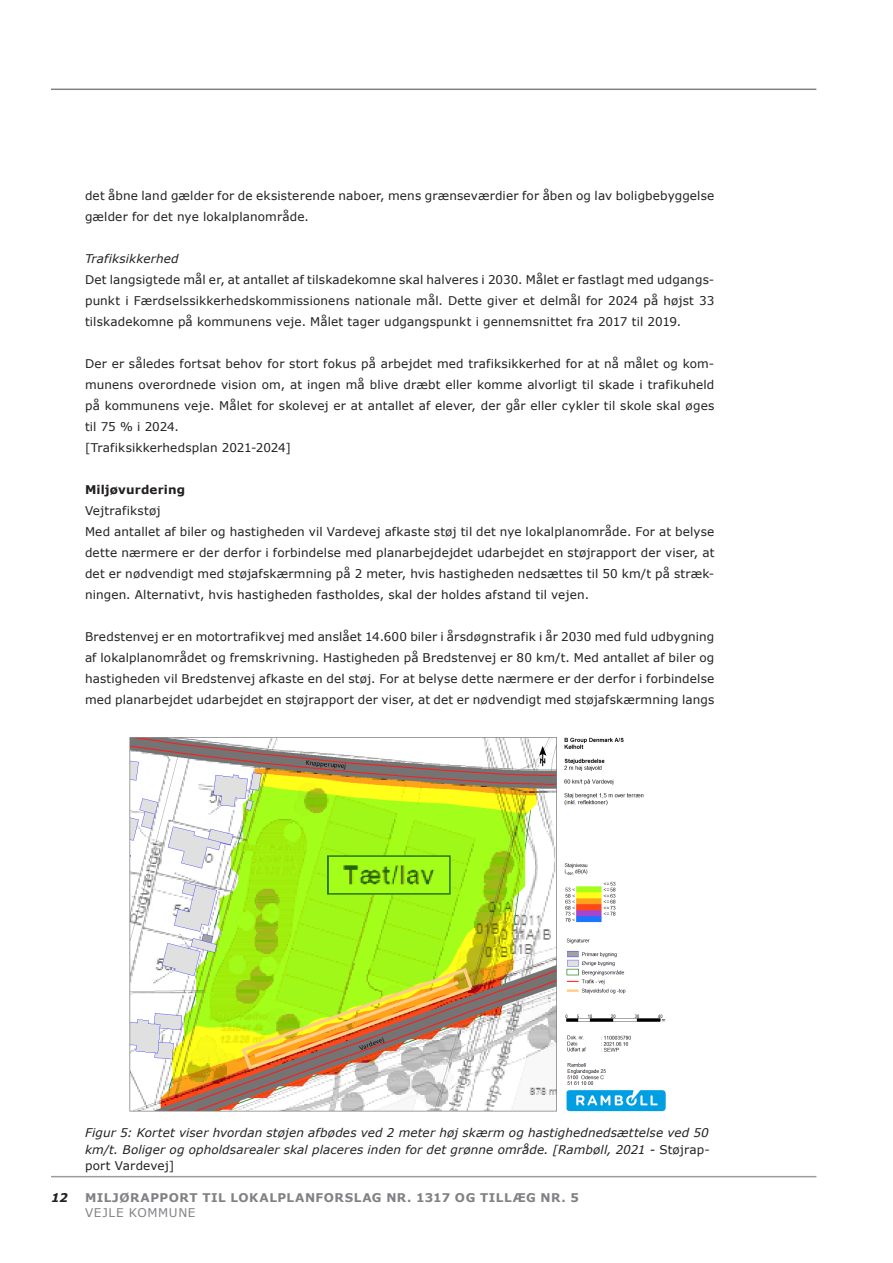
<style>
.page{position:relative;width:893px;height:1263px;background:#fff}
.page>*{position:absolute;margin:0;border:0;box-sizing:border-box;transform-origin:0 0}
.Brødtekst{font:12px/21px "Verdana";letter-spacing:.01em;color:#231f20;text-align:justify}
.Billedtekst{font:italic 12px/16.5px "Verdana";letter-spacing:.01em;color:#231f20;text-align:justify}
.t1{font:700 12px "Verdana";letter-spacing:.04em;color:#808285}
.Brødtekst-2{font:italic 12px "Verdana";letter-spacing:.015em;color:#231f20}
.Brødtekst-3{font:700 12px "Verdana";letter-spacing:.01em;color:#231f20}
.t2{font:12px "Verdana";letter-spacing:.055em;color:#808285}
.t3{font:italic 700 12px "Verdana";color:#231f20}
.s1{font-style:normal}
</style>
<div class="page">
<hr style="left:51px;top:89px;width:765px;height:1px;background:#808285">
<hr style="left:51px;top:1176px;width:765px;height:1px;background:#999b9e">
<img style="left:129px;top:737px;width:537px;height:375px">
<p class="Brødtekst" style="left:85px;top:185px;width:631px">det åbne land gælder for de eksisterende naboer, mens grænseværdier for åben og lav boligbebyggelse gælder for det nye lokalplanområde.</p>
<p class="Brødtekst-2" style="left:85px;top:250px;width:95px">Trafiksikkerhed</p>
<p class="Brødtekst" style="left:85px;top:269px;width:631px">Det langsigtede mål er, at antallet af tilskadekomne skal halveres i 2030. Målet er fastlagt med udgangs&shy;punkt i Færdselssikkerhedskommissionens nationale mål. Dette giver et delmål for 2024 på højst 33 tilskadekomne på kommunens veje. Målet tager udgangspunkt i gennemsnittet fra 2017 til 2019.</p>
<p class="Brødtekst" style="left:85px;top:353px;width:631px">Der er således fortsat behov for stort fokus på arbejdet med trafiksikkerhed for at nå målet og kom&shy;munens overordnede vision om, at ingen må blive dræbt eller komme alvorligt til skade i trafikuheld på kommunens veje. Målet for skolevej er at antallet af elever, der går eller cykler til skole skal øges til 75 % i 2024.</p>
<p class="Brødtekst" style="left:85px;top:437px;width:207px">[Trafiksikkerhedsplan 2021-2024]</p>
<p class="Brødtekst-3" style="left:85px;top:481px;width:102px">Miljøvurdering</p>
<p class="Brødtekst" style="left:85px;top:500px;width:77px">Vejtrafikstøj</p>
<p class="Brødtekst" style="left:85px;top:521px;width:631px">Med antallet af biler og hastigheden vil Vardevej afkaste støj til det nye lokalplanområde. For at belyse dette nærmere er der derfor i forbindelse med planarbejdejdet udarbejdet en støjrapport der viser, at det er nødvendigt med støjafskærmning på 2 meter, hvis hastigheden nedsættes til 50 km/t på stræk&shy;ningen. Alternativt, hvis hastigheden fastholdes, skal der holdes afstand til vejen.</p>
<p class="Brødtekst" style="left:85px;top:626px;width:631px">Bredstenvej er en motortrafikvej med anslået 14.600 biler i årsdøgnstrafik i år 2030 med fuld udbygning af lokalplanområdet og fremskrivning. Hastigheden på Bredstenvej er 80 km/t. Med antallet af biler og hastigheden vil Bredstenvej afkaste en del støj. For at belyse dette nærmere er der derfor i forbindelse med planarbejdet udarbejdet en støjrapport der viser, at det er nødvendigt med støjafskærmning langs</p>
<p class="Billedtekst" style="left:85px;top:1125px;width:626px">Figur 5: Kortet viser hvordan støjen afbødes ved 2 meter høj skærm og hastighednedsættelse ved 50 km/t. Boliger og opholdsarealer skal placeres inden for det grønne område. [Rambøll, 2021 - <span class="s1">Støjrap&shy;port Vardevej]</span></p>
<p class="t3" style="left:51px;top:1189px;width:18px">12</p>
<p class="t1" style="left:85px;top:1189px;width:495px">MILJØRAPPORT TIL LOKALPLANFORSLAG NR. 1317 OG TILLÆG NR. 5</p>
<p class="t2" style="left:85px;top:1204px;width:112px">VEJLE KOMMUNE</p>
</div>
